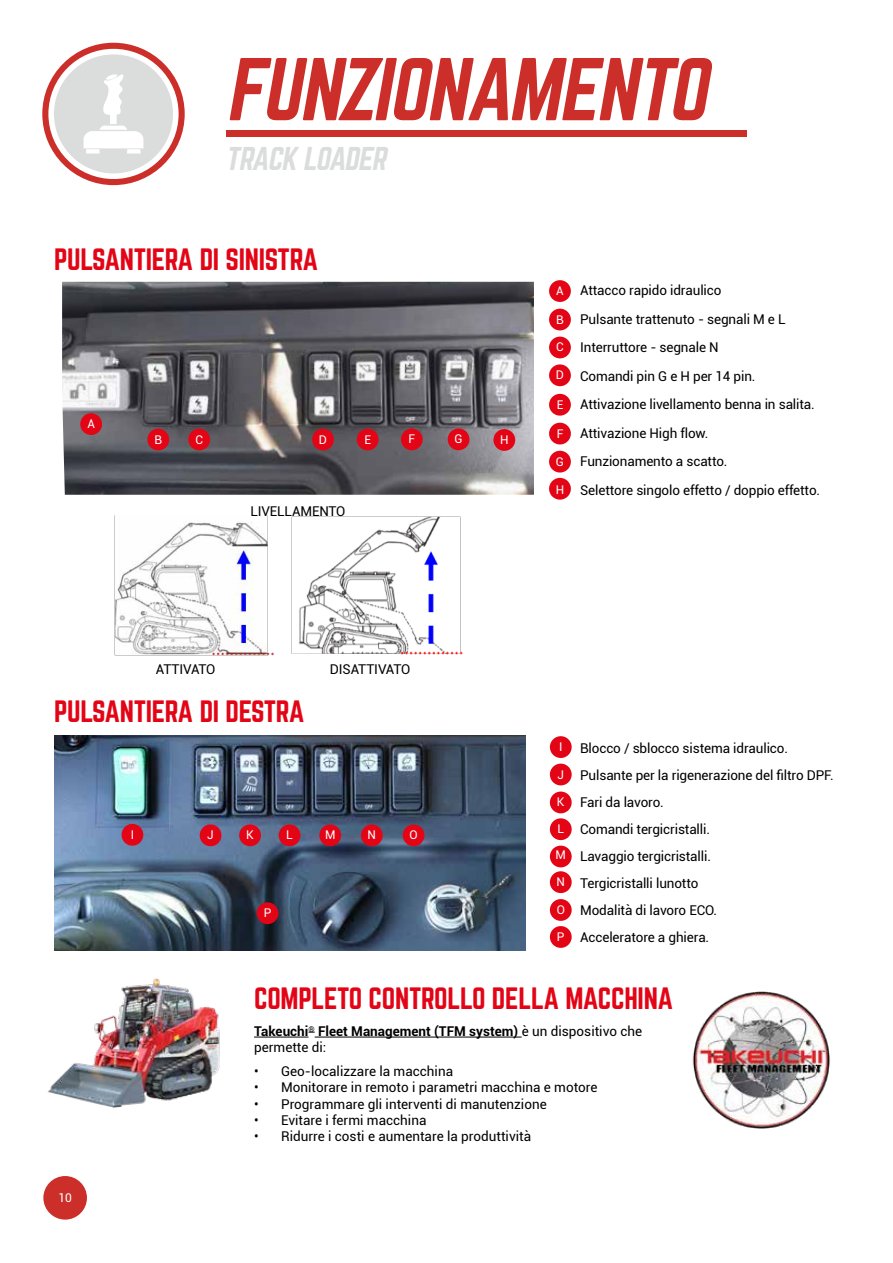
<style>
.page{position:relative;width:893px;height:1263px;background:#fff}
.page>*{position:absolute;margin:0;border:0;box-sizing:border-box;transform-origin:0 0}
.t1{font:italic 77.85px "Norwester";color:#cc2f29}
.t2{font:italic 28.8px "Norwester";color:#dbdcdc}
.t3{font:27px "Norwester";letter-spacing:-.01em;color:#e30516}
.t4{font:13.5px/28.5px "Roboto";letter-spacing:-.01em;color:#000}
.t5{font:700 13.5px/16.2px "Roboto";color:#000}
.t6{font:12px "Roboto";color:#fff}
.s1{font-weight:400}
</style>
<div class="page">
<img style="left:692px;top:992px;width:138px;height:136px">
<hr style="left:254px;top:1037px;width:54px;height:1px;background:#000">
<hr style="left:315px;top:1037px;width:207px;height:1px;background:#000">
<img style="left:48px;top:978px;width:172px;height:130px">
<img style="left:54px;top:736px;width:471px;height:214px">
<div style="left:226px;top:130px;width:520px;height:7px;background:#cc2f29"></div>
<div style="left:42px;top:43px;width:143px;height:142px;background:#cc2f29;border-radius:50%"></div>
<div style="left:48px;top:49px;width:131px;height:130px;background:#fff;border-radius:50%"></div>
<div style="left:54px;top:54px;width:119px;height:119px;background:#dbdcdc;border-radius:50%"></div>
<svg style="left:84px;top:74px;width:59px;height:79px"></svg>
<img style="left:292px;top:516px;width:171px;height:139px">
<img style="left:115px;top:515px;width:159px;height:141px">
<div style="left:549px;top:280px;width:22px;height:22px;background:#e30516;border-radius:50%"></div>
<div style="left:550px;top:736px;width:22px;height:22px;background:#e30516;border-radius:50%"></div>
<div style="left:122px;top:824px;width:21px;height:22px;background:#e30516;border-radius:50%"></div>
<div style="left:549px;top:309px;width:22px;height:21px;background:#e30516;border-radius:50%"></div>
<div style="left:550px;top:764px;width:22px;height:21px;background:#e30516;border-radius:50%"></div>
<div style="left:200px;top:824px;width:21px;height:22px;background:#e30516;border-radius:50%"></div>
<div style="left:549px;top:337px;width:22px;height:21px;background:#e30516;border-radius:50%"></div>
<div style="left:550px;top:791px;width:22px;height:22px;background:#e30516;border-radius:50%"></div>
<div style="left:239px;top:824px;width:22px;height:22px;background:#e30516;border-radius:50%"></div>
<div style="left:549px;top:364px;width:22px;height:22px;background:#e30516;border-radius:50%"></div>
<div style="left:550px;top:818px;width:22px;height:22px;background:#e30516;border-radius:50%"></div>
<div style="left:319px;top:824px;width:22px;height:22px;background:#e30516;border-radius:50%"></div>
<div style="left:361px;top:824px;width:22px;height:22px;background:#e30516;border-radius:50%"></div>
<div style="left:279px;top:824px;width:21px;height:22px;background:#e30516;border-radius:50%"></div>
<div style="left:549px;top:394px;width:22px;height:22px;background:#e30516;border-radius:50%"></div>
<div style="left:550px;top:846px;width:22px;height:21px;background:#e30516;border-radius:50%"></div>
<div style="left:403px;top:824px;width:21px;height:22px;background:#e30516;border-radius:50%"></div>
<div style="left:549px;top:423px;width:22px;height:21px;background:#e30516;border-radius:50%"></div>
<div style="left:550px;top:871px;width:22px;height:22px;background:#e30516;border-radius:50%"></div>
<div style="left:257px;top:902px;width:21px;height:22px;background:#e30516;border-radius:50%"></div>
<img style="left:62px;top:282px;width:472px;height:213px">
<div style="left:80px;top:413px;width:22px;height:22px;background:#e30516;border-radius:50%"></div>
<div style="left:147px;top:429px;width:22px;height:21px;background:#e30516;border-radius:50%"></div>
<div style="left:188px;top:429px;width:22px;height:21px;background:#e30516;border-radius:50%"></div>
<div style="left:312px;top:429px;width:22px;height:21px;background:#e30516;border-radius:50%"></div>
<div style="left:357px;top:429px;width:22px;height:21px;background:#e30516;border-radius:50%"></div>
<div style="left:401px;top:428px;width:22px;height:22px;background:#e30516;border-radius:50%"></div>
<div style="left:448px;top:428px;width:21px;height:22px;background:#e30516;border-radius:50%"></div>
<div style="left:493px;top:429px;width:22px;height:22px;background:#e30516;border-radius:50%"></div>
<div style="left:549px;top:451px;width:22px;height:21px;background:#e30516;border-radius:50%"></div>
<div style="left:549px;top:478px;width:22px;height:22px;background:#e30516;border-radius:50%"></div>
<div style="left:550px;top:899px;width:22px;height:22px;background:#e30516;border-radius:50%"></div>
<div style="left:550px;top:926px;width:22px;height:22px;background:#e30516;border-radius:50%"></div>
<div style="left:43px;top:1176px;width:44px;height:43px;background:#cc2f29;border-radius:50%"></div>
<h1 class="t1" style="left:226px;top:52px;width:497px">FUNZIONAMENTO</h1>
<h2 class="t2" style="left:226px;top:145px;width:167px">TRACK LOADER</h2>
<h3 class="t3" style="left:54px;top:247px;width:266px">PULSANTIERA DI SINISTRA</h3>
<p class="t6" style="left:87px;top:415px;width:9px">A</p>
<p class="t6" style="left:154px;top:431px;width:9px">B</p>
<p class="t6" style="left:195px;top:431px;width:9px">C</p>
<p class="t6" style="left:319px;top:431px;width:10px">D</p>
<p class="t6" style="left:364px;top:431px;width:8px">E</p>
<p class="t6" style="left:408px;top:431px;width:8px">F</p>
<p class="t6" style="left:454px;top:431px;width:10px">G</p>
<p class="t6" style="left:500px;top:431px;width:10px">H</p>
<p class="t4" style="left:251px;top:497px;width:96px">LIVELLAMENTO</p>
<p class="t6" style="left:556px;top:282px;width:9px">A</p>
<p class="t6" style="left:556px;top:311px;width:9px">B</p>
<p class="t6" style="left:556px;top:339px;width:9px">C</p>
<p class="t6" style="left:556px;top:367px;width:10px">D</p>
<p class="t6" style="left:557px;top:396px;width:8px">E</p>
<p class="t6" style="left:557px;top:425px;width:8px">F</p>
<p class="t6" style="left:556px;top:453px;width:10px">G</p>
<p class="t6" style="left:556px;top:481px;width:10px">H</p>
<p class="t4" style="left:580px;top:276px;width:242px">Attacco rapido idraulico<br>Pulsante trattenuto - segnali M e L<br>Interruttore - segnale N<br>Comandi pin G e H per 14 pin.<br>Attivazione livellamento benna in salita.<br>Attivazione High flow.<br>Funzionamento a scatto.<br>Selettore singolo effetto / doppio effetto.</p>
<p class="t4" style="left:156px;top:654px;width:61px">ATTIVATO</p>
<p class="t4" style="left:330px;top:654px;width:82px">DISATTIVATO</p>
<h3 class="t3" style="left:54px;top:698px;width:252px">PULSANTIERA DI DESTRA</h3>
<p class="t6" style="left:131px;top:826px;width:5px">I</p>
<p class="t6" style="left:207px;top:827px;width:8px">J</p>
<p class="t6" style="left:246px;top:827px;width:9px">K</p>
<p class="t6" style="left:286px;top:827px;width:8px">L</p>
<p class="t6" style="left:325px;top:827px;width:12px">M</p>
<p class="t6" style="left:368px;top:827px;width:10px">N</p>
<p class="t6" style="left:264px;top:904px;width:9px">P</p>
<p class="t6" style="left:409px;top:827px;width:10px">O</p>
<p class="t6" style="left:559px;top:738px;width:5px">I</p>
<p class="t6" style="left:557px;top:766px;width:8px">J</p>
<p class="t6" style="left:557px;top:794px;width:9px">K</p>
<p class="t6" style="left:557px;top:820px;width:8px">L</p>
<p class="t6" style="left:556px;top:847px;width:12px">M</p>
<p class="t6" style="left:557px;top:873px;width:10px">N</p>
<p class="t6" style="left:557px;top:901px;width:10px">O</p>
<p class="t6" style="left:557px;top:928px;width:9px">P</p>
<p class="t4" style="left:580px;top:734px;width:255px;line-height:27px">Blocco / sblocco sistema idraulico.<br>Pulsante per la rigenerazione del filtro DPF.<br>Fari da lavoro.<br>Comandi tergicristalli.<br>Lavaggio tergicristalli.<br>Tergicristalli lunotto<br>Modalità di lavoro ECO.<br>Acceleratore a ghiera.</p>
<p class="t6" style="left:58px;top:1190px;width:15px">10</p>
<h3 class="t3" style="left:254px;top:985px;width:421px">COMPLETO CONTROLLO DELLA MACCHINA</h3>
<p class="t5" style="left:254px;top:1023px;width:390px">Takeuchi<sup>®</sup> Fleet Management (TFM system) <span class="s1">è un dispositivo che permette di:</span></p>
<p class="t4" style="left:254px;top:1057px;width:201px">• Geo-localizzare la macchina</p>
<p class="t4" style="left:254px;top:1073px;width:345px">• Monitorare in remoto i parametri macchina e motore</p>
<p class="t4" style="left:254px;top:1089px;width:294px">• Programmare gli interventi di manutenzione</p>
<p class="t4" style="left:254px;top:1105px;width:174px">• Evitare i fermi macchina</p>
<p class="t4" style="left:254px;top:1121px;width:279px">• Ridurre i costi e aumentare la produttività</p>
</div>
